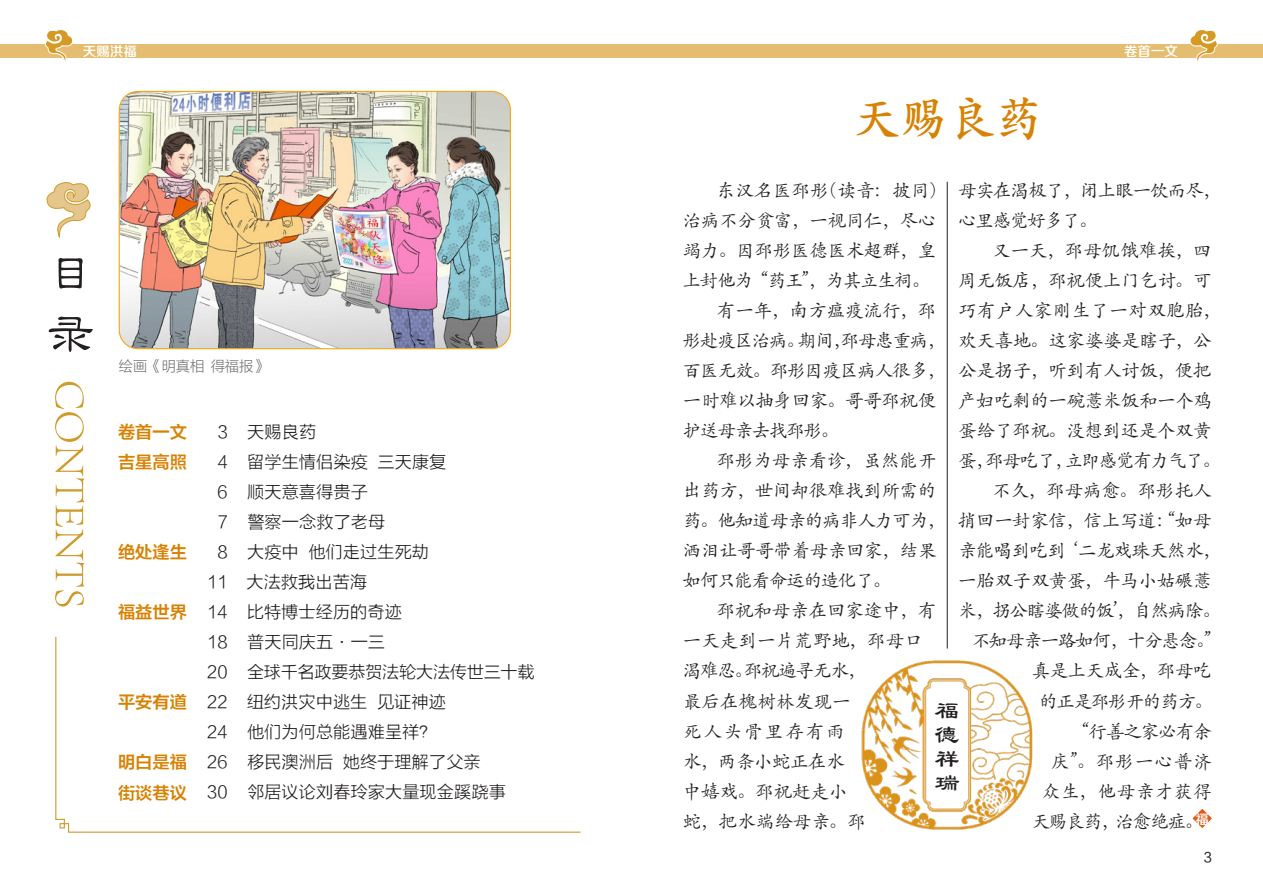
<style>
.page{position:relative;width:1263px;height:893px;background:#fff}
.page>*{position:absolute;margin:0;border:0;box-sizing:border-box;transform-origin:0 0}
.题目-方正正粗黑-28{font:700 48px "ST Kaiti SC";color:#d78204}
.题目-方正正大黑{font:25.5px/24px "Li Su";color:#231f20;text-align:justify}
.正文-方正纤雅宋{font:18.75px/30px "ST Kaiti SC";letter-spacing:-.025em;color:#231f20}
.正文-方正纤雅宋-2{font:18.75px/30px "ST Kaiti SC";letter-spacing:-.06em;color:#231f20}
.正文-方正纤雅宋-3{font:18.75px/30px "ST Kaiti SC";color:#231f20}
.正文-方正纤雅宋-4{font:18.75px "ST Kaiti SC";letter-spacing:-.07em;color:#231f20}
.正文-方正纤雅宋-5{font:18.75px "ST Kaiti SC";letter-spacing:-.005em;color:#231f20}
.正文-方正纤雅宋-6{font:18.75px "ST Kaiti SC";letter-spacing:.03em;color:#231f20}
.t1{font:17.25px "FZLTXHK";color:#231f20}
.t2{font:17.25px "FZLTZCHK GBK1 0";color:#d78204}
.t3{font:17.25px "FZLTXHK";letter-spacing:-.02em;color:#231f20}
.页码-黑体-9{font:14.25px "FZLTXHK GBK1 0";color:#6c6d70}
.t4{font:13.5px "FZZZHONGJW GB1 0";color:#fff}
.页眉{font:13.5px "FZLTHK GBK1 0";color:#231f20}
</style>
<div class="page">
<img style="left:119px;top:91px;width:391px;height:258px">
<div style="left:119px;top:91px;width:392px;height:258px;border:1px solid #f6a816;border-radius:19px"></div>
<div style="left:0;top:45px;width:1263px;height:13px;background:#e4bd70"></div>
<svg style="left:1188px;top:29px;width:30px;height:34px"></svg>
<svg style="left:44px;top:29px;width:30px;height:33px"></svg>
<svg style="left:55px;top:636px;width:526px;height:197px"></svg>
<svg style="left:55px;top:382px;width:29px;height:224px"></svg>
<svg style="left:48px;top:316px;width:45px;height:36px"></svg>
<svg style="left:58px;top:258px;width:25px;height:31px"></svg>
<svg style="left:1192px;top:809px;width:20px;height:19px"></svg>
<hr style="left:947px;top:182px;width:1px;height:466px;background:#231f20">
<svg style="left:46px;top:182px;width:45px;height:56px"></svg>
<img style="left:861px;top:660px;width:172px;height:170px">
<p class="t4" style="left:83px;top:44px;width:56px">天赐洪福</p>
<p class="t4" style="left:1124px;top:44px;width:55px">卷首一文</p>
<p class="页码-黑体-9" style="left:119px;top:358px;width:150px">绘画《明真相 得福报》</p>
<p class="t2" style="left:118px;top:422px;width:70px">卷首一文</p>
<p class="t2" style="left:118px;top:452px;width:70px">吉星高照</p>
<p class="t2" style="left:118px;top:542px;width:70px">绝处逢生</p>
<p class="t2" style="left:118px;top:602px;width:70px">福益世界</p>
<p class="t2" style="left:118px;top:692px;width:70px">平安有道</p>
<p class="t2" style="left:118px;top:752px;width:70px">明白是福</p>
<p class="t2" style="left:118px;top:784px;width:70px">街谈巷议</p>
<p class="t1" style="left:218px;top:422px;width:100px">3 天赐良药</p>
<p class="t1" style="left:218px;top:452px;width:230px">4 留学生情侣染疫 三天康复</p>
<p class="t1" style="left:218px;top:482px;width:152px">6 顺天意喜得贵子</p>
<p class="t1" style="left:218px;top:512px;width:169px">7 警察一念救了老母</p>
<p class="t1" style="left:217px;top:542px;width:213px">8 大疫中 他们走过生死劫</p>
<p class="t1" style="left:207px;top:572px;width:162px">11 大法救我出苦海</p>
<p class="t1" style="left:207px;top:602px;width:196px">14 比特博士经历的奇迹</p>
<p class="t1" style="left:207px;top:632px;width:180px">18 普天同庆五·一三</p>
<p class="t3" style="left:207px;top:662px;width:329px">20 全球千名政要恭贺法轮大法传世三十载</p>
<p class="t1" style="left:207px;top:692px;width:240px">22 纽约洪灾中逃生 见证神迹</p>
<p class="t1" style="left:207px;top:722px;width:231px">24 他们为何总能遇难呈祥？</p>
<p class="t1" style="left:207px;top:752px;width:275px">26 移民澳洲后 她终于理解了父亲</p>
<p class="t1" style="left:207px;top:782px;width:300px">30 邻居议论刘春玲家大量现金蹊跷事</p>
<p class="题目-方正正粗黑-28" style="left:854px;top:88px;width:189px">天赐良药</p>
<p class="正文-方正纤雅宋" style="left:682px;top:175px;width:255px;text-align:justify;text-indent:34px">东汉名医邳彤(读音：披同)治病不分贫富，一视同仁，尽心竭力。因邳彤医德医术超群，皇上封他为 “药王”，为其立生祠。</p>
<p class="正文-方正纤雅宋-2" style="left:682px;top:295px;width:264px;text-indent:34px">有一年，南方瘟疫流行，邳彤赴疫区治病。期间，邳母患重病，百医无效。邳彤因疫区病人很多，一时难以抽身回家。哥哥邳祝便护送母亲去找邳彤。</p>
<p class="正文-方正纤雅宋" style="left:682px;top:445px;width:264px;text-indent:34px">邳彤为母亲看诊，虽然能开出药方，世间却很难找到所需的药。他知道母亲的病非人力可为，洒泪让哥哥带着母亲回家，结果如何只能看命运的造化了。</p>
<p class="正文-方正纤雅宋-3" style="left:682px;top:595px;width:255px;text-indent:34px">邳祝和母亲在回家途中，有一天走到一片荒野地，邳母口渴难忍。邳祝遍寻无水，<br>最后在槐树林发现一<br>死人头骨里存有雨<br>水，两条小蛇正在水<br>中嬉戏。邳祝赶走小<br>蛇，把水端给母亲。邳</p>
<p class="正文-方正纤雅宋-2" style="left:958px;top:175px;width:264px">母实在渴极了，闭上眼一饮而尽，心里感觉好多了。</p>
<p class="正文-方正纤雅宋" style="left:958px;top:235px;width:264px;text-indent:34px">又一天，邳母饥饿难挨，四周无饭店，邳祝便上门乞讨。可巧有户人家刚生了一对双胞胎，欢天喜地。这家婆婆是瞎子，公公是拐子，听到有人讨饭，便把产妇吃剩的一碗薏米饭和一个鸡蛋给了邳祝。没想到还是个双黄蛋，邳母吃了，立即感觉有力气了。</p>
<p class="正文-方正纤雅宋-5" style="left:992px;top:479px;width:221px">不久，邳母病愈。邳彤托人</p>
<p class="正文-方正纤雅宋" style="left:958px;top:505px;width:255px">捎回一封家信，信上写道：“如母</p>
<p class="正文-方正纤雅宋" style="left:958px;top:535px;width:264px">亲能喝到吃到 ‘二龙戏珠天然水，</p>
<p class="正文-方正纤雅宋" style="left:958px;top:565px;width:255px">一胎双子双黄蛋，牛马小姑碾薏</p>
<p class="正文-方正纤雅宋-4" style="left:958px;top:599px;width:264px">米，拐公瞎婆做的饭’，自然病除。</p>
<p class="正文-方正纤雅宋-4" style="left:971px;top:629px;width:245px">不知母亲一路如何，十分悬念。”</p>
<p class="正文-方正纤雅宋" style="left:1031px;top:655px;width:182px">真是上天成全，邳母吃</p>
<p class="正文-方正纤雅宋-4" style="left:1039px;top:689px;width:175px">的正是邳彤开的药方。</p>
<p class="正文-方正纤雅宋-2" style="left:1082px;top:715px;width:131px">“行善之家必有余</p>
<p class="正文-方正纤雅宋" style="left:1051px;top:745px;width:162px">庆”。邳彤一心普济</p>
<p class="正文-方正纤雅宋-6" style="left:1042px;top:779px;width:171px">众生，他母亲才获得</p>
<p class="正文-方正纤雅宋-4" style="left:1031px;top:809px;width:173px">天赐良药，治愈绝症。</p>
<p class="题目-方正正大黑" style="left:935px;top:698px;width:26px">福德祥瑞</p>
<p class="t4" style="left:1195px;top:811px;width:15px">福</p>
<p class="页眉" style="left:1204px;top:850px;width:10px">3</p>
</div>
